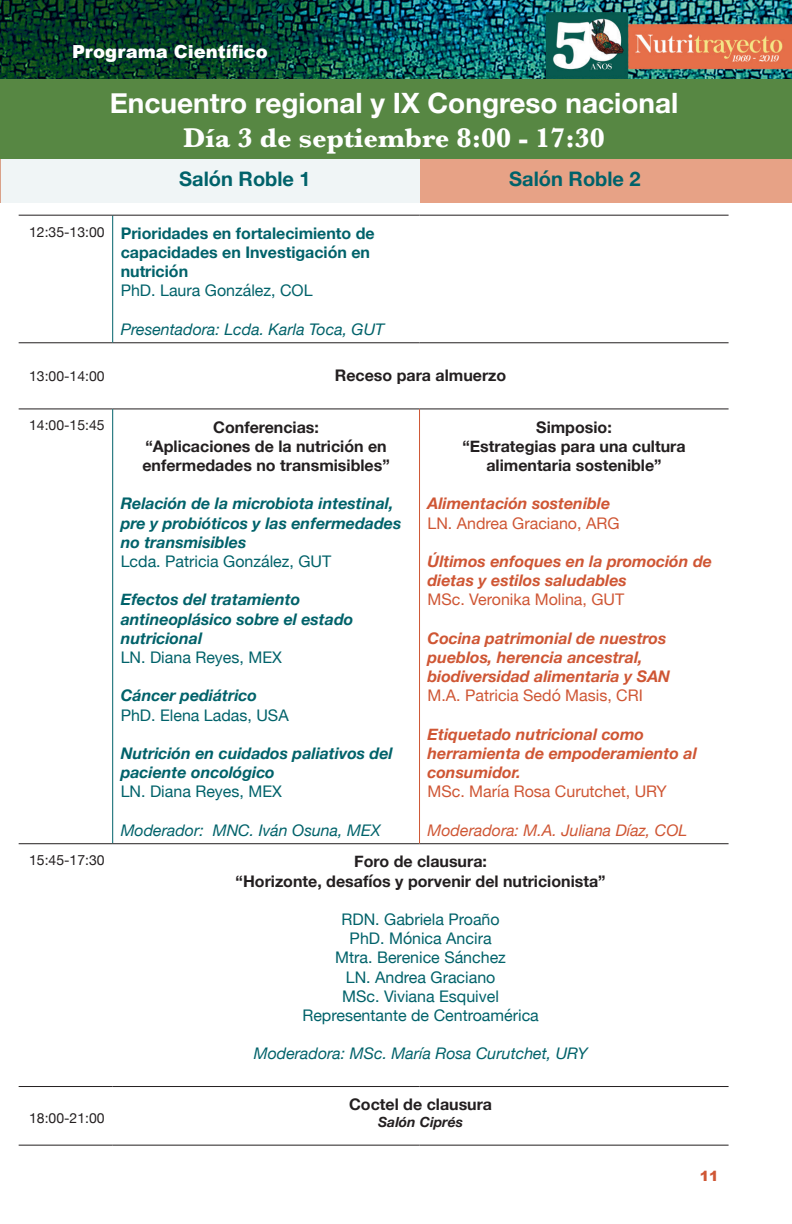
<style>
.page{position:relative;width:792px;height:1224px;background:#fff}
.page>*{position:absolute;margin:0;border:0;box-sizing:border-box;transform-origin:0 0}
.Paragraph_Style_1{font:700 28px "Helvetica Neue";color:#fff}
.Paragraph_Style_1-2{font:700 28px "Baskerville";color:#fff}
.t1{font:700 20px "Helvetica Neue";color:#00626a}
.t2{font:900 18px "Arial";color:#fff}
.t3{font:italic 700 16px/19.2px "Helvetica Neue";color:#cf5634}
.t4{font:700 16px/19.2px "Helvetica Neue";color:#231f20}
.t5{font:16px "Helvetica Neue";color:#00626a}
.t6{font:italic 700 16px/19.2px "Helvetica Neue";color:#00626a}
.t7{font:italic 16px "Helvetica Neue";color:#00626a}
.t8{font:16px "Helvetica Neue";color:#cf5634}
.t9{font:700 16px/19.2px "Helvetica Neue";color:#00626a}
.t10{font:italic 16px "Helvetica Neue";color:#cf5634}
.t11{font:14px "Helvetica Neue";color:#231f20}
.t12{font:italic 700 14px "Helvetica Neue";color:#231f20}
.t13{font:900 14px "Arial";color:#cf5634}
</style>
<div class="page">
<img style="left:0;top:0;width:792px;height:79px">
<hr style="left:19px;top:342px;width:94px;height:1px;background:#231f20">
<hr style="left:113px;top:342px;width:307px;height:1px;background:#231f20">
<hr style="left:420px;top:342px;width:309px;height:1px;background:#231f20">
<hr style="left:19px;top:409px;width:94px;height:1px;background:#231f20">
<hr style="left:113px;top:409px;width:307px;height:1px;background:#231f20">
<hr style="left:420px;top:409px;width:309px;height:1px;background:#231f20">
<hr style="left:112px;top:215px;width:1px;height:128px;background:#00626a">
<hr style="left:112px;top:409px;width:1px;height:434px;background:#00626a">
<hr style="left:19px;top:843px;width:94px;height:1px;background:#231f20">
<hr style="left:113px;top:843px;width:307px;height:1px;background:#231f20">
<hr style="left:420px;top:843px;width:309px;height:1px;background:#231f20">
<hr style="left:19px;top:1086px;width:94px;height:1px;background:#231f20">
<hr style="left:113px;top:1086px;width:307px;height:1px;background:#231f20">
<hr style="left:420px;top:1086px;width:309px;height:1px;background:#231f20">
<hr style="left:19px;top:1145px;width:94px;height:1px;background:#231f20">
<hr style="left:113px;top:1145px;width:307px;height:1px;background:#231f20">
<hr style="left:420px;top:1145px;width:309px;height:1px;background:#231f20">
<hr style="left:419px;top:409px;width:1px;height:434px;background:#cf5634">
<hr style="left:113px;top:215px;width:307px;height:1px;background:#231f20">
<hr style="left:19px;top:215px;width:94px;height:1px;background:#231f20">
<hr style="left:420px;top:215px;width:309px;height:1px;background:#231f20">
<div style="left:0;top:149px;width:420px;height:53px;background:#f0f5f6"></div>
<div style="left:421px;top:149px;width:371px;height:53px;background:#e7a286"></div>
<div style="left:0;top:79px;width:792px;height:80px;background:#578743"></div>
<p class="t2" style="left:72px;top:38px;width:197px">Programa Científico</p>
<p class="Paragraph_Style_1" style="left:110px;top:82px;width:570px">Encuentro regional y IX Congreso nacional</p>
<p class="Paragraph_Style_1-2" style="left:183px;top:118px;width:423px">Día 3 de septiembre 8:00 - 17:30</p>
<p class="t1" style="left:179px;top:164px;width:133px">Salón Roble 1</p>
<p class="t1" style="left:509px;top:164px;width:133px">Salón Roble 2</p>
<p class="t11" style="left:29px;top:221px;width:77px">12:35-13:00</p>
<p class="t9" style="left:121px;top:224px;width:256px">Prioridades en fortalecimiento de capacidades en Investigación en nutrición</p>
<p class="t5" style="left:121px;top:279px;width:193px">PhD. Laura González, COL</p>
<p class="t7" style="left:121px;top:318px;width:265px">Presentadora: Lcda. Karla Toca, GUT</p>
<p class="t11" style="left:29px;top:366px;width:77px">13:00-14:00</p>
<p class="t4" style="left:335px;top:366px;width:173px">Receso para almuerzo</p>
<p class="t11" style="left:29px;top:415px;width:77px">14:00-15:45</p>
<p class="t4" style="left:213px;top:418px;width:107px">Conferencias:</p>
<p class="t4" style="left:142px;top:437px;width:249px">“Aplicaciones de la nutrición en enfermedades no transmisibles”</p>
<p class="t6" style="left:121px;top:494px;width:282px">Relación de la microbiota intestinal, pre y probióticos y las enfermedades no transmisibles</p>
<p class="t5" style="left:121px;top:550px;width:212px">Lcda. Patricia González, GUT</p>
<p class="t6" style="left:121px;top:590px;width:234px">Efectos del tratamiento antineoplásico sobre el estado nutricional</p>
<p class="t5" style="left:121px;top:646px;width:163px">LN. Diana Reyes, MEX</p>
<p class="t6" style="left:121px;top:686px;width:138px">Cáncer pediátrico</p>
<p class="t5" style="left:121px;top:703px;width:170px">PhD. Elena Ladas, USA</p>
<p class="t6" style="left:121px;top:744px;width:274px">Nutrición en cuidados paliativos del paciente oncológico</p>
<p class="t5" style="left:121px;top:780px;width:163px">LN. Diana Reyes, MEX</p>
<p class="t7" style="left:121px;top:818px;width:261px">Moderador: MNC. Iván Osuna, MEX</p>
<p class="t4" style="left:536px;top:418px;width:77px">Simposio:</p>
<p class="t4" style="left:462px;top:437px;width:225px;text-align:center">“Estrategias para una cultura alimentaria sostenible”</p>
<p class="t3" style="left:428px;top:494px;width:184px">Alimentación sostenible</p>
<p class="t8" style="left:428px;top:511px;width:194px">LN. Andrea Graciano, ARG</p>
<p class="t3" style="left:428px;top:552px;width:286px">Últimos enfoques en la promoción de dietas y estilos saludables</p>
<p class="t8" style="left:428px;top:588px;width:198px">MSc. Veronika Molina, GUT</p>
<p class="t3" style="left:428px;top:629px;width:244px">Cocina patrimonial de nuestros pueblos, herencia ancestral, biodiversidad alimentaria y SAN</p>
<p class="t8" style="left:428px;top:684px;width:217px">M.A. Patricia Sedó Masis, CRI</p>
<p class="t3" style="left:428px;top:725px;width:271px">Etiquetado nutricional como herramienta de empoderamiento al consumidor.</p>
<p class="t8" style="left:428px;top:780px;width:241px">MSc. María Rosa Curutchet, URY</p>
<p class="t10" style="left:428px;top:818px;width:261px">Moderadora: M.A. Juliana Díaz, COL</p>
<p class="t11" style="left:29px;top:850px;width:77px">15:45-17:30</p>
<p class="t4" style="left:354px;top:852px;width:134px">Foro de clausura:</p>
<p class="t4" style="left:236px;top:872px;width:372px">“Horizonte, desafíos y porvenir del nutricionista”</p>
<p class="t5" style="left:342px;top:908px;width:160px">RDN. Gabriela Proaño</p>
<p class="t5" style="left:350px;top:927px;width:143px">PhD. Mónica Ancira</p>
<p class="t5" style="left:335px;top:946px;width:172px">Mtra. Berenice Sánchez</p>
<p class="t5" style="left:346px;top:965px;width:151px">LN. Andrea Graciano</p>
<p class="t5" style="left:342px;top:984px;width:158px">MSc. Viviana Esquivel</p>
<p class="t5" style="left:302px;top:1004px;width:238px">Representante de Centroamérica</p>
<p class="t7" style="left:254px;top:1042px;width:335px">Moderadora: MSc. María Rosa Curutchet, URY</p>
<p class="t11" style="left:29px;top:1108px;width:77px">18:00-21:00</p>
<p class="t4" style="left:349px;top:1095px;width:145px">Coctel de clausura</p>
<p class="t12" style="left:378px;top:1111px;width:86px">Salón Ciprés</p>
<p class="t13" style="left:700px;top:1166px;width:20px">11</p>
</div>
